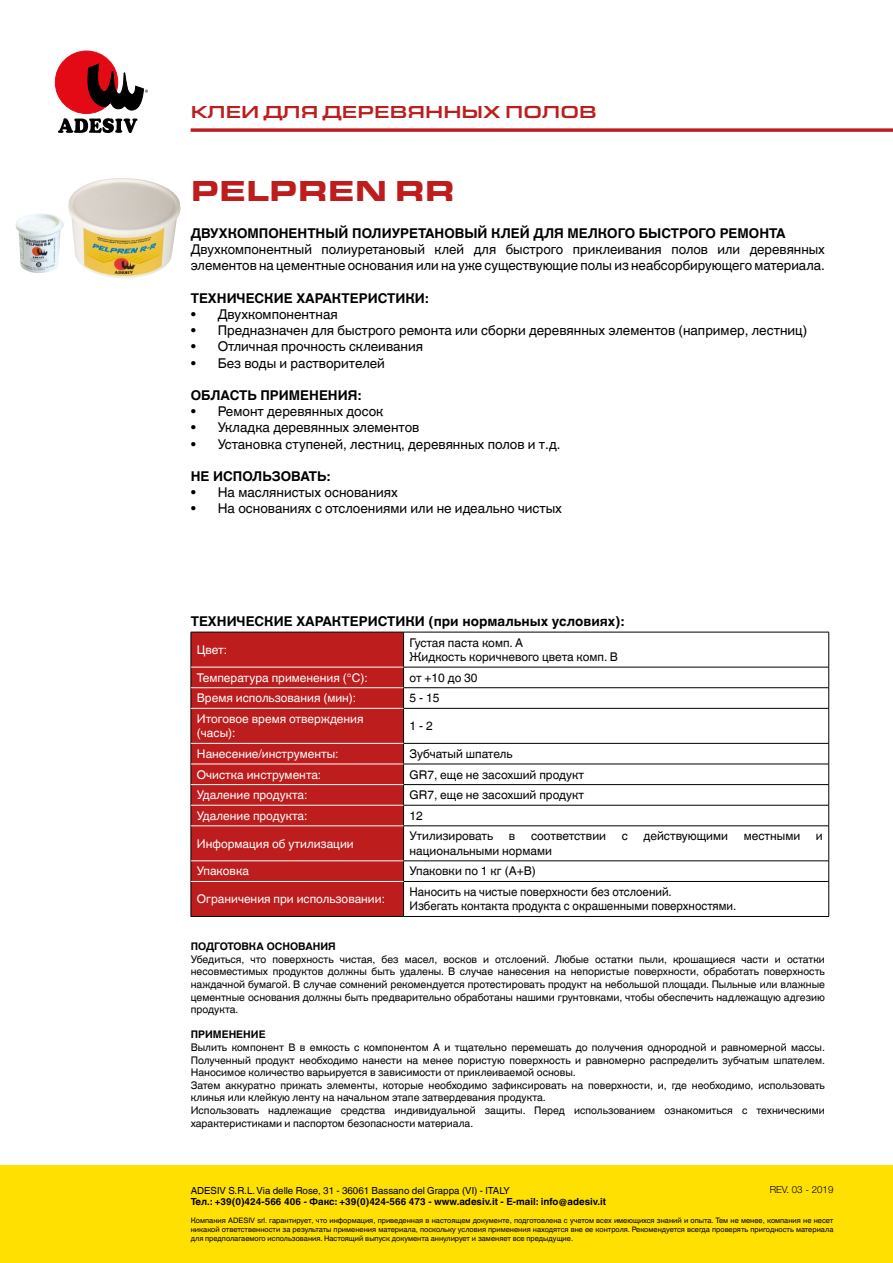
<style>
.page{position:relative;width:893px;height:1263px;background:#fff}
.page>*{position:absolute;margin:0;border:0;box-sizing:border-box;transform-origin:0 0}
.t1{font:900 30px "Eurostile Ext";color:#bd1d1d}
.t2{font:500 18px "Eurostile Ext";color:#bd1d1d}
.t3{font:13.5px/16.2px "Helvetica World";color:#000}
.t4{font:700 13.5px "Helvetica World";color:#000}
.t5{font:12px/14.4px "Helvetica World";color:#fff}
.t6{font:12px/14.4px "Helvetica World";color:#000}
.t7{font:12px/14.4px "Helvetica World";color:#000;scale:.96 1}
.t8{font:10.5px/12.6px "Helvetica World";color:#000;text-align:justify}
.t9{font:700 10.5px "Helvetica World";color:#000}
.t10{font:700 9.75px "Helvetica World";color:#000}
.t11{font:9.75px "Helvetica World";color:#000}
.t12{font:300 9.75px "Helvetica Neue LT Std";color:#000}
.t13{font:7.5px/9px "Helvetica World";color:#000;text-align:justify}
</style>
<div class="page">
<div style="left:0;top:1165px;width:893px;height:98px;background:#ffe000"></div>
<svg style="left:58px;top:118px;width:79px;height:15px"></svg>
<div style="left:55px;top:51px;width:63px;height:62px;background:#e30915;border-radius:50%"></div>
<div style="left:55px;top:51px;width:63px;height:63px;border:1px solid #e30915;border-radius:50%"></div>
<svg style="left:87px;top:64px;width:61px;height:46px"></svg>
<hr style="left:191px;top:129px;width:702px;height:3px;background:#bd1d1d">
<img style="left:16px;top:214px;width:48px;height:59px">
<img style="left:68px;top:178px;width:112px;height:100px">
<div style="left:192px;top:633px;width:211px;height:283px;background:#bd1d1d"></div>
<hr style="left:191px;top:632px;width:213px;height:1px;background:#000">
<hr style="left:191px;top:632px;width:1px;height:35px;background:#000">
<hr style="left:404px;top:632px;width:425px;height:1px;background:#000">
<hr style="left:403px;top:632px;width:1px;height:35px;background:#000">
<hr style="left:828px;top:632px;width:1px;height:35px;background:#000">
<hr style="left:403px;top:667px;width:426px;height:1px;background:#000">
<svg style="left:191px;top:668px;width:1px;height:40px"></svg>
<hr style="left:403px;top:687px;width:426px;height:1px;background:#000">
<svg style="left:403px;top:667px;width:1px;height:41px"></svg>
<svg style="left:828px;top:667px;width:1px;height:41px"></svg>
<hr style="left:191px;top:708px;width:1px;height:35px;background:#000">
<hr style="left:403px;top:708px;width:426px;height:1px;background:#000">
<hr style="left:403px;top:708px;width:1px;height:35px;background:#000">
<hr style="left:828px;top:708px;width:1px;height:35px;background:#000">
<hr style="left:403px;top:743px;width:426px;height:1px;background:#000">
<hr style="left:403px;top:764px;width:426px;height:1px;background:#000">
<hr style="left:403px;top:784px;width:426px;height:1px;background:#000">
<svg style="left:191px;top:744px;width:1px;height:81px"></svg>
<hr style="left:403px;top:805px;width:426px;height:1px;background:#000">
<svg style="left:403px;top:743px;width:1px;height:82px"></svg>
<svg style="left:828px;top:743px;width:1px;height:82px"></svg>
<hr style="left:191px;top:826px;width:1px;height:35px;background:#000">
<hr style="left:403px;top:825px;width:426px;height:1px;background:#000">
<hr style="left:403px;top:826px;width:1px;height:35px;background:#000">
<hr style="left:828px;top:826px;width:1px;height:35px;background:#000">
<svg style="left:191px;top:861px;width:1px;height:20px"></svg>
<hr style="left:403px;top:860px;width:426px;height:1px;background:#000">
<svg style="left:403px;top:861px;width:1px;height:20px"></svg>
<svg style="left:828px;top:861px;width:1px;height:20px"></svg>
<hr style="left:191px;top:881px;width:1px;height:35px;background:#000">
<hr style="left:403px;top:881px;width:426px;height:1px;background:#000">
<hr style="left:403px;top:882px;width:1px;height:34px;background:#000">
<hr style="left:828px;top:882px;width:1px;height:34px;background:#000">
<hr style="left:191px;top:916px;width:213px;height:1px;background:#000">
<hr style="left:404px;top:916px;width:425px;height:1px;background:#000">
<hr style="left:191px;top:667px;width:212px;height:1px;background:#fff">
<hr style="left:191px;top:687px;width:212px;height:1px;background:#fff">
<hr style="left:191px;top:708px;width:212px;height:1px;background:#fff">
<hr style="left:191px;top:743px;width:212px;height:1px;background:#fff">
<hr style="left:191px;top:764px;width:212px;height:1px;background:#fff">
<hr style="left:191px;top:784px;width:212px;height:1px;background:#fff">
<hr style="left:191px;top:805px;width:212px;height:1px;background:#fff">
<hr style="left:191px;top:825px;width:212px;height:1px;background:#fff">
<hr style="left:191px;top:860px;width:212px;height:1px;background:#fff">
<hr style="left:191px;top:881px;width:212px;height:1px;background:#fff">
<h2 class="t2" style="left:191px;top:99px;width:407px">КЛЕИ ДЛЯ ДЕРЕВЯННЫХ ПОЛОВ</h2>
<h1 class="t1" style="left:191px;top:169px;width:266px">PELPREN RR</h1>
<p class="t4" style="left:191px;top:225px;width:596px">ДВУХКОМПОНЕНТНЫЙ ПОЛИУРЕТАНОВЫЙ КЛЕЙ ДЛЯ МЕЛКОГО БЫСТРОГО РЕМОНТА</p>
<p class="t3" style="left:191px;top:241px;width:636px">Двухкомпонентный полиуретановый клей для быстрого приклеивания полов или деревянных элементов на цементные основания или на уже существующие полы из неабсорбирующего материала.</p>
<p class="t4" style="left:191px;top:290px;width:239px">ТЕХНИЧЕСКИЕ ХАРАКТЕРИСТИКИ:</p>
<p class="t3" style="left:191px;top:306px;width:148px">• Двухкомпонентная</p>
<p class="t3" style="left:191px;top:322px;width:618px">• Предназначен для быстрого ремонта или сборки деревянных элементов (например, лестниц)</p>
<p class="t3" style="left:191px;top:339px;width:234px">• Отличная прочность склеивания</p>
<p class="t3" style="left:191px;top:355px;width:196px">• Без воды и растворителей</p>
<p class="t4" style="left:191px;top:387px;width:172px">ОБЛАСТЬ ПРИМЕНЕНИЯ:</p>
<p class="t3" style="left:191px;top:403px;width:194px">• Ремонт деревянных досок</p>
<p class="t3" style="left:191px;top:420px;width:230px">• Укладка деревянных элементов</p>
<p class="t3" style="left:191px;top:436px;width:371px">• Установка ступеней, лестниц, деревянных полов и т.д.</p>
<p class="t4" style="left:191px;top:468px;width:141px">НЕ ИСПОЛЬЗОВАТЬ:</p>
<p class="t3" style="left:191px;top:484px;width:209px">• На маслянистых основаниях</p>
<p class="t3" style="left:191px;top:501px;width:373px">• На основаниях с отслоениями или не идеально чистых</p>
<p class="t4" style="left:191px;top:613px;width:435px">ТЕХНИЧЕСКИЕ ХАРАКТЕРИСТИКИ (при нормальных условиях):</p>
<p class="t5" style="left:197px;top:642px;width:32px">Цвет:</p>
<p class="t6" style="left:410px;top:635px;width:210px">Густая паста комп. A<br>Жидкость коричневого цвета комп. B</p>
<p class="t5" style="left:197px;top:670px;width:172px">Температура применения (°C):</p>
<p class="t6" style="left:410px;top:670px;width:70px">от +10 до 30</p>
<p class="t5" style="left:197px;top:691px;width:161px">Время использования (мин):</p>
<p class="t6" style="left:410px;top:691px;width:31px">5 - 15</p>
<p class="t5" style="left:197px;top:712px;width:168px">Итоговое время отверждения (часы):</p>
<p class="t6" style="left:410px;top:719px;width:25px">1 - 2</p>
<p class="t5" style="left:197px;top:747px;width:143px">Нанесение/инструменты:</p>
<p class="t6" style="left:410px;top:747px;width:105px">Зубчатый шпатель</p>
<p class="t5" style="left:197px;top:767px;width:126px">Очистка инструмента:</p>
<p class="t6" style="left:410px;top:767px;width:176px">GR7, еще не засохший продукт</p>
<p class="t5" style="left:197px;top:788px;width:112px">Удаление продукта:</p>
<p class="t6" style="left:410px;top:788px;width:176px">GR7, еще не засохший продукт</p>
<p class="t5" style="left:197px;top:808px;width:112px">Удаление продукта:</p>
<p class="t6" style="left:410px;top:808px;width:15px">12</p>
<p class="t5" style="left:197px;top:836px;width:158px">Информация об утилизации</p>
<p class="t6" style="left:410px;top:829px;width:85px">Утилизировать</p>
<p class="t6" style="left:509px;top:829px;width:8px">в</p>
<p class="t6" style="left:531px;top:829px;width:76px">соответствии</p>
<p class="t6" style="left:622px;top:829px;width:8px">с</p>
<p class="t6" style="left:644px;top:829px;width:86px">действующими</p>
<p class="t6" style="left:744px;top:829px;width:58px">местными</p>
<p class="t6" style="left:816px;top:829px;width:8px">и</p>
<p class="t6" style="left:410px;top:843px;width:144px">национальными нормами</p>
<p class="t5" style="left:197px;top:864px;width:54px">Упаковка</p>
<p class="t6" style="left:410px;top:864px;width:128px">Упаковки по 1 кг (A+В)</p>
<p class="t5" style="left:197px;top:892px;width:190px">Ограничения при использовании:</p>
<p class="t7" style="left:410px;top:885px;width:342px">Наносить на чистые поверхности без отслоений.<br>Избегать контакта продукта с окрашенными поверхностями.</p>
<p class="t9" style="left:191px;top:940px;width:147px">ПОДГОТОВКА ОСНОВАНИЯ</p>
<p class="t8" style="left:191px;top:953px;width:636px">Убедиться, что поверхность чистая, без масел, восков и отслоений. Любые остатки пыли, крошащиеся части и остатки несовместимых продуктов должны быть удалены. В случае нанесения на непористые поверхности, обработать поверхность наждачной бумагой. В случае сомнений рекомендуется протестировать продукт на небольшой площади. Пыльные или влажные цементные основания должны быть предварительно обработаны нашими грунтовками, чтобы обеспечить надлежащую адгезию продукта.</p>
<p class="t9" style="left:191px;top:1029px;width:76px">ПРИМЕНЕНИЕ</p>
<p class="t8" style="left:191px;top:1041px;width:636px;text-align:left">Вылить компонент B в емкость с компонентом A и тщательно перемешать до получения однородной и равномерной массы.<br>Полученный продукт необходимо нанести на менее пористую поверхность и равномерно распределить зубчатым шпателем.<br>Наносимое количество варьируется в зависимости от приклеиваемой основы.<br>Затем аккуратно прижать элементы, которые необходимо зафиксировать на поверхности, и, где необходимо, использовать клинья или клейкую ленту на начальном этапе затвердевания продукта.<br>Использовать надлежащие средства индивидуальной защиты. Перед использованием ознакомиться с техническими характеристиками и паспортом безопасности материала.</p>
<p class="t12" style="left:770px;top:1184px;width:65px">REV. 03 - 2019</p>
<p class="t11" style="left:191px;top:1185px;width:320px">ADESIV S.R.L. Via delle Rose, 31 - 36061 Bassano del Grappa (VI) - ITALY</p>
<p class="t10" style="left:191px;top:1196px;width:417px">Тел.: +39(0)424-566 406 - Факс: +39(0)424-566 473 - www.adesiv.it - E-mail: info@adesiv.it</p>
<p class="t13" style="left:191px;top:1216px;width:644px">Компания ADESIV srl. гарантирует, что информация, приведенная в настоящем документе, подготовлена с учетом всех имеющихся знаний и опыта. Тем не менее, компания не несет никакой ответственности за результаты применения материала, поскольку условия применения находятся вне ее контроля. Рекомендуется всегда проверять пригодность материала для предполагаемого использования. Настоящий выпуск документа аннулирует и заменяет все предыдущие.</p>
</div>
